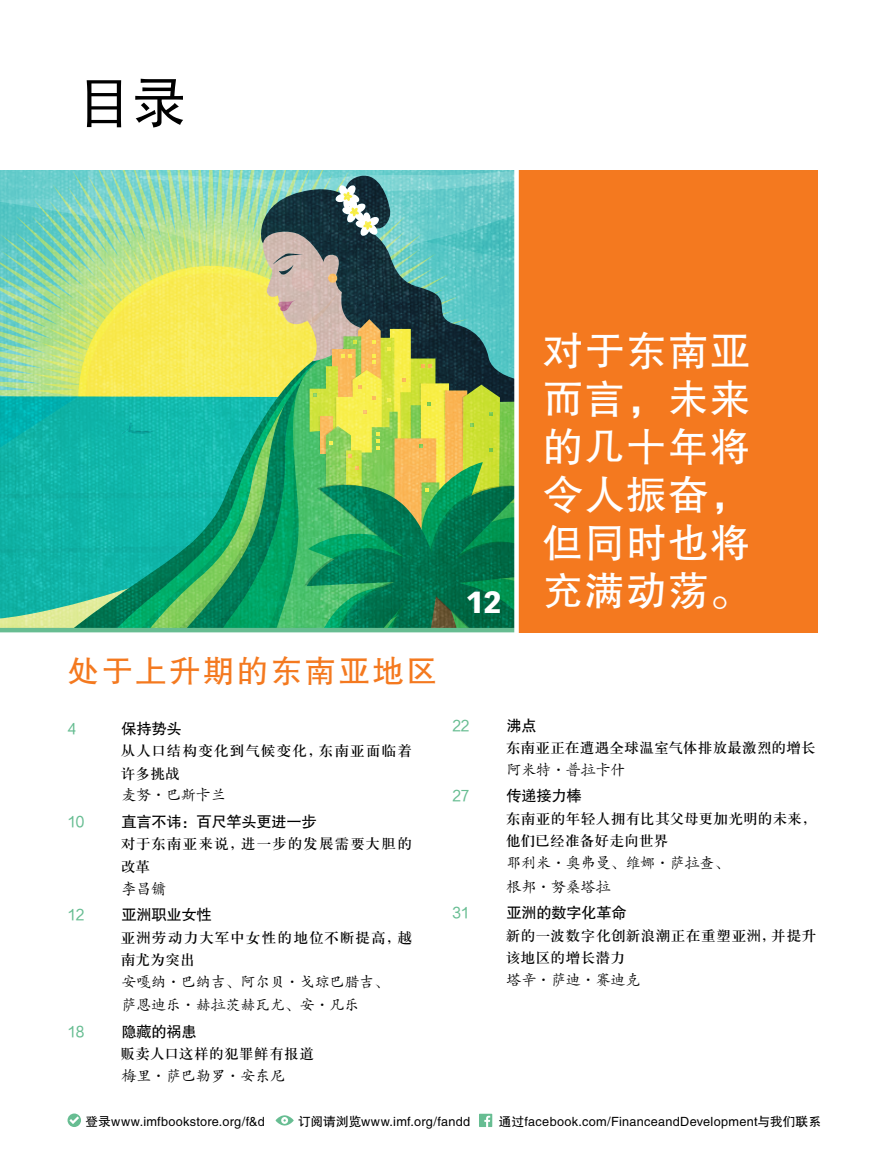
<style>
.page{position:relative;width:872px;height:1170px;background:#fff}
.page>*{position:absolute;margin:0;border:0;box-sizing:border-box;transform-origin:0 0}
.t1{font:55.5px "Sim Hei";color:#000}
.t2{font:40.5px/48px "FZHTK GBK1 0";letter-spacing:.03em;color:#fff;text-align:right}
.t3{font:31.5px "FZHTK GBK1 0";letter-spacing:.075em;color:#f4791f}
.t4{font:15.3px "FZHTK GBK1 0";letter-spacing:-.02em;color:#000}
.t5{font:15.3px "FZHTJW GB1 0";letter-spacing:-.02em;color:#67bd92}
.t6{font:15px/23.9px "FZKTK GBK1 0";letter-spacing:-.01em;color:#000}
.t7{font:14.7px/22.5px "H Ya 3 gj";letter-spacing:.025em;color:#000}
.t8{font:14.7px/22.5px "H Ya 3 gj";letter-spacing:.06em;color:#000}
.t9{font:12.75px "FZHTK GBK1 0";letter-spacing:.02em;color:#000}
</style>
<div class="page">
<svg style="left:68px;top:1113px;width:13px;height:13px"></svg>
<svg style="left:275px;top:1115px;width:19px;height:10px"></svg>
<svg style="left:479px;top:1113px;width:13px;height:13px"></svg>
<img style="left:0;top:170px;width:514px;height:458px">
<hr style="left:0;top:628px;width:517px;height:4px;background:#67bd92">
<div style="left:516px;top:170px;width:302px;height:462px;background:#f4791f"></div>
<div style="left:514px;top:145px;width:5px;height:493px;background:#fff"></div>
<h1 class="t1" style="left:76px;top:74px;width:112px">目录</h1>
<h3 class="t3" style="left:68px;top:653px;width:372px">处于上升期的东南亚地区</h3>
<h2 class="t2" style="left:466px;top:327px;width:286px">对于东南亚<br>而言，未来<br>的几十年将<br>令人振奋，<br>但同时也将<br><sub>12</sub> 充满动荡。</h2>
<p class="t5" style="left:452px;top:716px;width:18px">22</p>
<p class="t4" style="left:506px;top:716px;width:32px">沸点</p>
<p class="t7" style="left:505px;top:736px;width:311px">东南亚正在遭遇全球温室气体排放最激烈的增长</p>
<p class="t6" style="left:506px;top:758px;width:120px">阿米特·普拉卡什</p>
<p class="t5" style="left:452px;top:787px;width:18px">27</p>
<p class="t4" style="left:506px;top:787px;width:77px">传递接力棒</p>
<p class="t7" style="left:505px;top:807px;width:312px">东南亚的年轻人拥有比其父母更加光明的未来，他们已经准备好走向世界</p>
<p class="t6" style="left:506px;top:851px;width:224px">耶利米·奥弗曼、维娜·萨拉查、根邦·努桑塔拉</p>
<p class="t5" style="left:452px;top:904px;width:18px">31</p>
<p class="t4" style="left:506px;top:904px;width:122px">亚洲的数字化革命</p>
<p class="t7" style="left:505px;top:923px;width:312px">新的一波数字化创新浪潮正在重塑亚洲，并提升该地区的增长潜力</p>
<p class="t6" style="left:506px;top:967px;width:135px">塔辛·萨迪·赛迪克</p>
<p class="t5" style="left:68px;top:720px;width:10px">4</p>
<p class="t4" style="left:122px;top:719px;width:62px">保持势头</p>
<p class="t8" style="left:121px;top:739px;width:293px">从人口结构变化到气候变化，东南亚面临着许多挑战</p>
<p class="t6" style="left:122px;top:783px;width:106px">麦努·巴斯卡兰</p>
<p class="t5" style="left:68px;top:813px;width:18px">10</p>
<p class="t4" style="left:122px;top:812px;width:197px">直言不讳：百尺竿头更进一步</p>
<p class="t8" style="left:121px;top:832px;width:293px">对于东南亚来说，进一步的发展需要大胆的改革</p>
<p class="t6" style="left:122px;top:876px;width:46px">李昌镛</p>
<p class="t5" style="left:68px;top:905px;width:18px">12</p>
<p class="t4" style="left:122px;top:905px;width:92px">亚洲职业女性</p>
<p class="t8" style="left:121px;top:925px;width:293px">亚洲劳动力大军中女性的地位不断提高，越南尤为突出</p>
<p class="t6" style="left:122px;top:969px;width:269px">安嘎纳·巴纳吉、阿尔贝·戈琼巴腊吉、萨恩迪乐·赫拉茨赫瓦尤、安·凡乐</p>
<p class="t5" style="left:68px;top:1022px;width:18px">18</p>
<p class="t4" style="left:122px;top:1022px;width:77px">隐藏的祸患</p>
<p class="t7" style="left:121px;top:1042px;width:195px">贩卖人口这样的犯罪鲜有报道</p>
<p class="t6" style="left:122px;top:1063px;width:165px">梅里·萨巴勒罗·安东尼</p>
<p class="t9" style="left:85px;top:1113px;width:181px">登录www.imfbookstore.org/f&amp;d</p>
<p class="t9" style="left:298px;top:1113px;width:174px">订阅请浏览www.imf.org/fandd</p>
<p class="t9" style="left:499px;top:1113px;width:324px">通过facebook.com/FinanceandDevelopment与我们联系</p>
</div>
